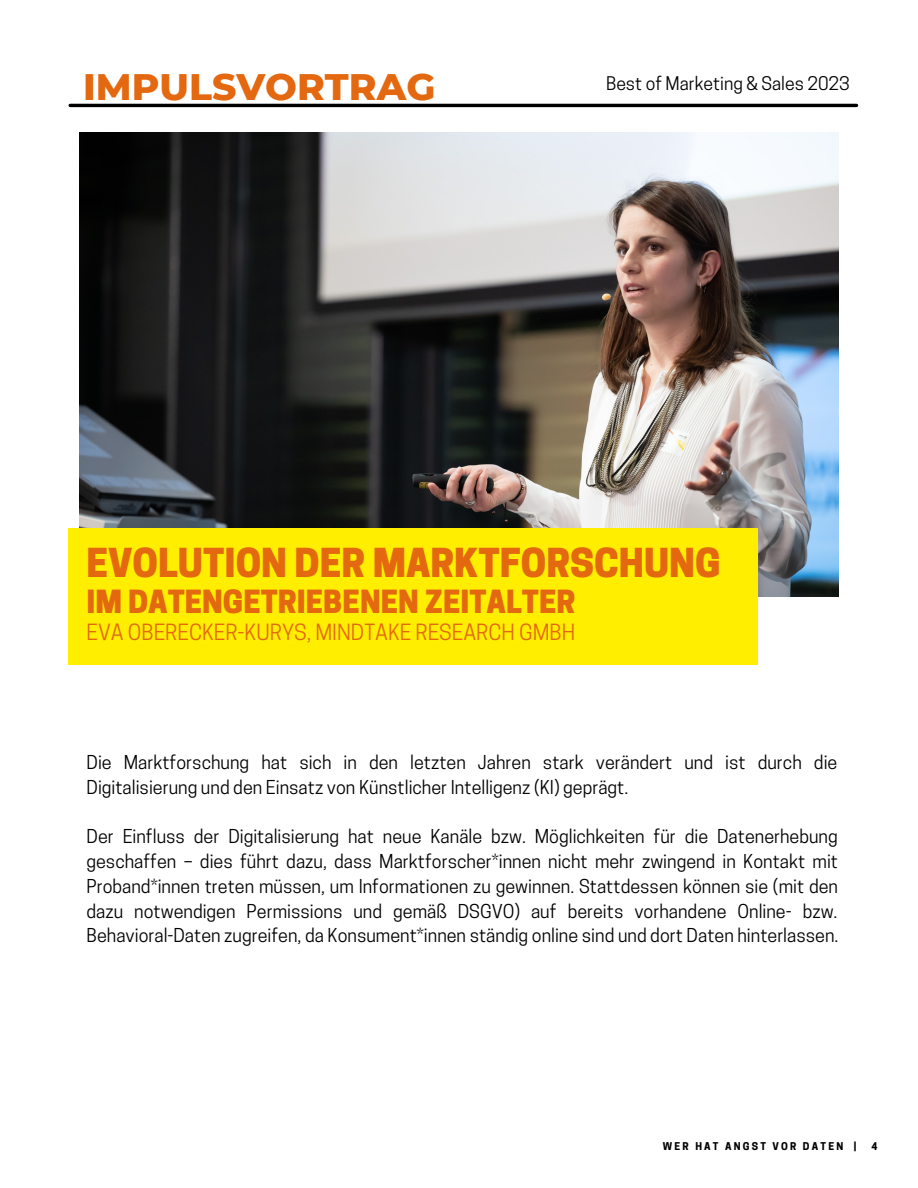
<style>
.page{position:relative;width:918px;height:1188px;background:#fff}
.page>*{position:absolute;margin:0;border:0;box-sizing:border-box;transform-origin:0 0}
.t1{font:800 37.65px "Montserrat";color:#e3680f}
.t2{font:800 37.5px "Cooper Hewitt";color:#e3680f}
.t3{font:800 30px "Cooper Hewitt";color:#e3680f}
.t4{font:21px "Cooper Hewitt";color:#e3680f}
.t5{font:18px/24.8px "Cooper Hewitt";color:#000}
.t6{font:17.7px "Cooper Hewitt";color:#000}
.t7{font:700 10.05px "Cooper Hewitt";letter-spacing:.22em;color:#000}
</style>
<div class="page">
<img style="left:80px;top:132px;width:759px;height:465px">
<div style="left:68px;top:529px;width:690px;height:136px;background:#fe0"></div>
<hr style="left:70px;top:104px;width:787px;height:3px;background:#000">
<h1 class="t1" style="left:83px;top:63px;width:354px">IMPULSVORTRAG</h1>
<p class="t6" style="left:606px;top:77px;width:245px">Best of Marketing &amp; Sales 2023</p>
<h2 class="t2" style="left:87px;top:549px;width:636px">EVOLUTION DER MARKTFORSCHUNG</h2>
<h3 class="t3" style="left:87px;top:590px;width:490px">IM DATENGETRIEBENEN ZEITALTER</h3>
<p class="t4" style="left:87px;top:624px;width:490px">EVA OBERECKER-KURYS, MINDTAKE RESEARCH GMBH</p>
<p class="t5" style="left:87px;top:752px;width:752px">Die Marktforschung hat sich in den letzten Jahren stark verändert und ist durch die<br>Digitalisierung und den Einsatz von Künstlicher Intelligenz (KI) geprägt.</p>
<p class="t5" style="left:87px;top:826px;width:753px;text-align:justify">Der Einfluss der Digitalisierung hat neue Kanäle bzw. Möglichkeiten für die Datenerhebung geschaffen – dies führt dazu, dass Marktforscher*innen nicht mehr zwingend in Kontakt mit Proband*innen treten müssen, um Informationen zu gewinnen. Stattdessen können sie (mit den dazu notwendigen Permissions und gemäß DSGVO) auf bereits vorhandene Online- bzw.<br>Behavioral-Daten zugreifen, da Konsument*innen ständig online sind und dort Daten hinterlassen.</p>
<p class="t7" style="left:663px;top:1142px;width:195px">WER HAT ANGST VOR DATEN |</p>
<p class="t7" style="left:871px;top:1142px;width:8px">4</p>
</div>
